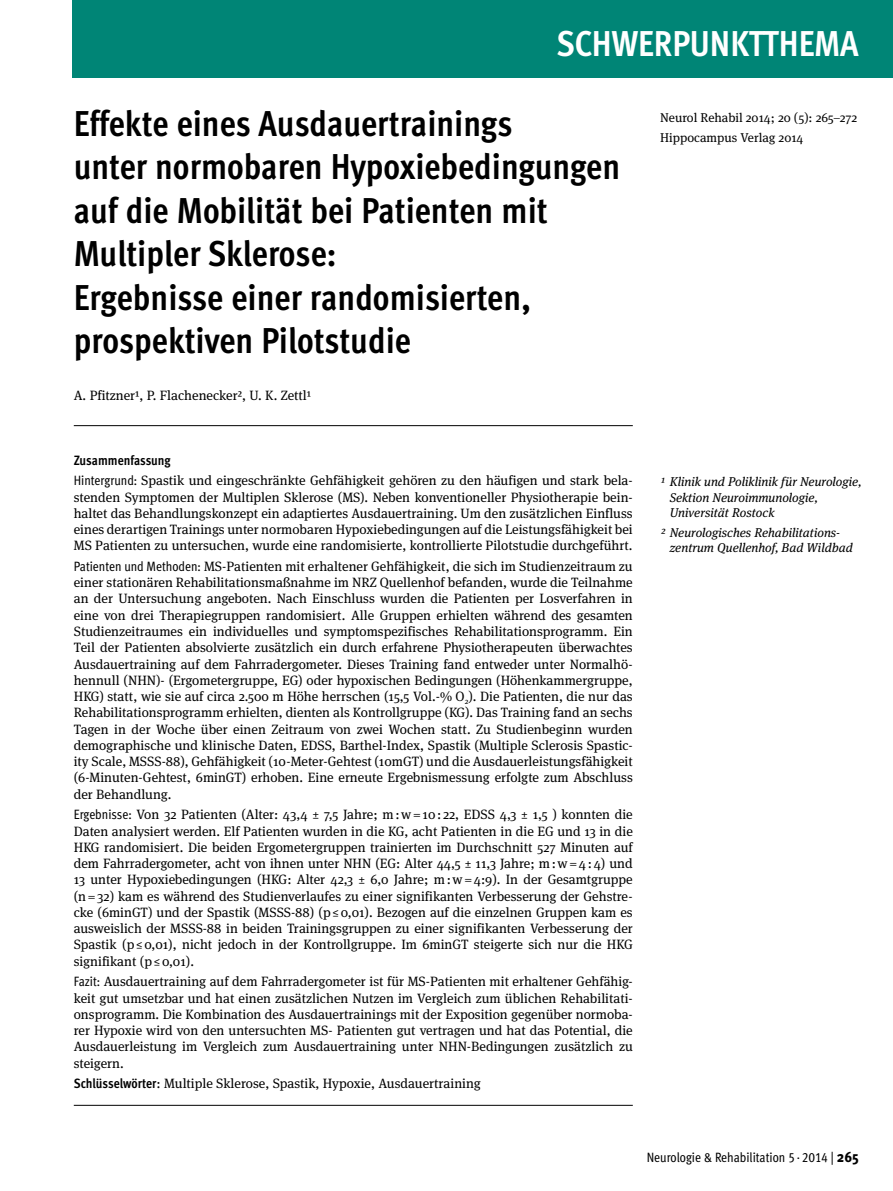
<style>
.page{position:relative;width:893px;height:1191px;background:#fff}
.page>*{position:absolute;margin:0;border:0;box-sizing:border-box;transform-origin:0 0}
.t1{font:36px/43.3px "Meta Cond Bold LF";color:#000}
.t2{font:700 36px "Meta Cond";color:#fff}
.t3{font:13.5px/16.2px "Meta Serif Pro";color:#000;text-align:justify}
.t4{font:13.5px "Meta Cond Book LF";color:#000}
.t5{font:13.5px "Meta Cond Bold LF";letter-spacing:-.005em;color:#000}
.t6{font:italic 12.75px/15.3px "Meta Serif Pro";color:#000}
.t7{font:12.75px/19.6px "Meta Serif Pro";color:#000}
.s1{font-family:"Meta Cond Book LF"}
.s2{font-family:"Meta Cond Bold LF"}
.s3{font-family:"Meta Cond";font-weight:800;font-size:15px}
</style>
<div class="page">
<hr style="left:74px;top:425px;width:559px;height:1px;background:#000">
<hr style="left:74px;top:1105px;width:559px;height:1px;background:#000">
<div style="left:72px;top:0;width:821px;height:78px;background:#008576"></div>
<h1 class="t2" style="left:556px;top:22px;width:304px">SCHWERPUNKTTHEMA</h1>
<h1 class="t1" style="left:74px;top:101px;width:548px">Effekte eines Ausdauertrainings<br>unter normobaren Hypoxiebedingungen auf die Mobilität bei Patienten mit<br>Multipler Sklerose:<br>Ergebnisse einer randomisierten, prospektiven Pilotstudie</h1>
<p class="t3" style="left:74px;top:386px;width:239px">A. Pfitzner¹, P. Flachenecker², U. K. Zettl¹</p>
<p class="t5" style="left:74px;top:452px;width:98px">Zusammenfassung</p>
<p class="t3" style="left:74px;top:472px;width:560px"><span class="s1">Hintergrund:</span> Spastik und eingeschränkte Gehfähigkeit gehören zu den häufigen und stark bela&shy;stenden Symptomen der Multiplen Sklerose (MS). Neben konventioneller Physiotherapie bein&shy;haltet das Behandlungskonzept ein adaptiertes Ausdauertraining. Um den zusätzlichen Einfluss eines derartigen Trainings unter normobaren Hypoxiebedingungen auf die Leistungsfähigkeit bei MS Patienten zu untersuchen, wurde eine randomisierte, kontrollierte Pilotstudie durchgeführt.</p>
<p class="t3" style="left:74px;top:557px;width:560px"><span class="s1">Patienten und Methoden:</span> MS-Patienten mit erhaltener Gehfähigkeit, die sich im Studienzeitraum zu einer stationären Rehabilitationsmaßnahme im NRZ Quellenhof befanden, wurde die Teilnahme an der Untersuchung angeboten. Nach Einschluss wurden die Patienten per Losverfahren in eine von drei Therapiegruppen randomisiert. Alle Gruppen erhielten während des gesamten Studienzeitraumes ein individuelles und symptomspezifisches Rehabilitationsprogramm. Ein Teil der Patienten absolvierte zusätzlich ein durch erfahrene Physiotherapeuten überwachtes Ausdauertraining auf dem Fahrradergometer. Dieses Training fand entweder unter Normalhö&shy;hennull (NHN)- (Ergometergruppe, EG) oder hypoxischen Bedingungen (Höhenkammergruppe, HKG) statt, wie sie auf circa 2.500 m Höhe herrschen (15,5 Vol.-% O<sub>2</sub>). Die Patienten, die nur das Rehabilitationsprogramm erhielten, dienten als Kontrollgruppe (KG). Das Training fand an sechs Tagen in der Woche über einen Zeitraum von zwei Wochen statt. Zu Studienbeginn wurden demographische und klinische Daten, EDSS, Barthel-Index, Spastik (Multiple Sclerosis Spastic&shy;ity Scale, MSSS-88), Gehfähigkeit (10-Meter-Gehtest (10mGT) und die Ausdauerleistungsfähigkeit (6-Minuten-Gehtest, 6minGT) erhoben. Eine erneute Ergebnismessung erfolgte zum Abschluss der Behandlung.</p>
<p class="t3" style="left:74px;top:805px;width:561px"><span class="s1">Ergebnisse:</span> Von 32 Patienten (Alter: 43,4 ± 7,5 Jahre; m:w=10: 22, EDSS 4,3 ± 1,5 ) konnten die Daten analysiert werden. Elf Patienten wurden in die KG, acht Patienten in die EG und 13 in die HKG randomisiert. Die beiden Ergometergruppen trainierten im Durchschnitt 527 Minuten auf dem Fahrradergometer, acht von ihnen unter NHN (EG: Alter 44,5 ± 11,3 Jahre; m:w=4:4) und 13 unter Hypoxiebedingungen (HKG: Alter 42,3 ± 6,0 Jahre; m:w=4:9). In der Gesamtgruppe (n=32) kam es während des Studienverlaufes zu einer signifikanten Verbesserung der Gehstre&shy;cke (6minGT) und der Spastik (MSSS-88) (p≤0,01). Bezogen auf die einzelnen Gruppen kam es ausweislich der MSSS-88 in beiden Trainingsgruppen zu einer signifikanten Verbesserung der Spastik (p≤0,01), nicht jedoch in der Kontrollgruppe. Im 6minGT steigerte sich nur die HKG signifikant (p≤0,01).</p>
<p class="t3" style="left:74px;top:972px;width:561px"><span class="s1">Fazit:</span> Ausdauertraining auf dem Fahrradergometer ist für MS-Patienten mit erhaltener Gehfähig&shy;keit gut umsetzbar und hat einen zusätzlichen Nutzen im Vergleich zum üblichen Rehabilitati&shy;onsprogramm. Die Kombination des Ausdauertrainings mit der Exposition gegenüber normoba&shy;rer Hypoxie wird von den untersuchten MS- Patienten gut vertragen und hat das Potential, die Ausdauerleistung im Vergleich zum Ausdauertraining unter NHN-Bedingungen zusätzlich zu steigern.</p>
<p class="t3" style="left:74px;top:1074px;width:409px"><span class="s2">Schlüsselwörter</span>: Multiple Sklerose, Spastik, Hypoxie, Ausdauertraining</p>
<p class="t7" style="left:660px;top:107px;width:199px">Neurol Rehabil 2014; 20 (5): 265–272<br>Hippocampus Verlag 2014</p>
<p class="t6" style="left:670px;top:474px;width:193px;text-indent:-9px">¹ Klinik und Poliklinik für Neurologie,<br>Sektion Neuroimmunologie,<br>Universität Rostock</p>
<p class="t6" style="left:670px;top:524px;width:184px;text-indent:-9px">² Neurologisches Rehabilitations&shy;zentrum Quellenhof, Bad Wildbad</p>
<p class="t4" style="left:647px;top:1149px;width:214px">Neurologie &amp; Rehabilitation 5 ·2014 | <span class="s3">265</span></p>
</div>
